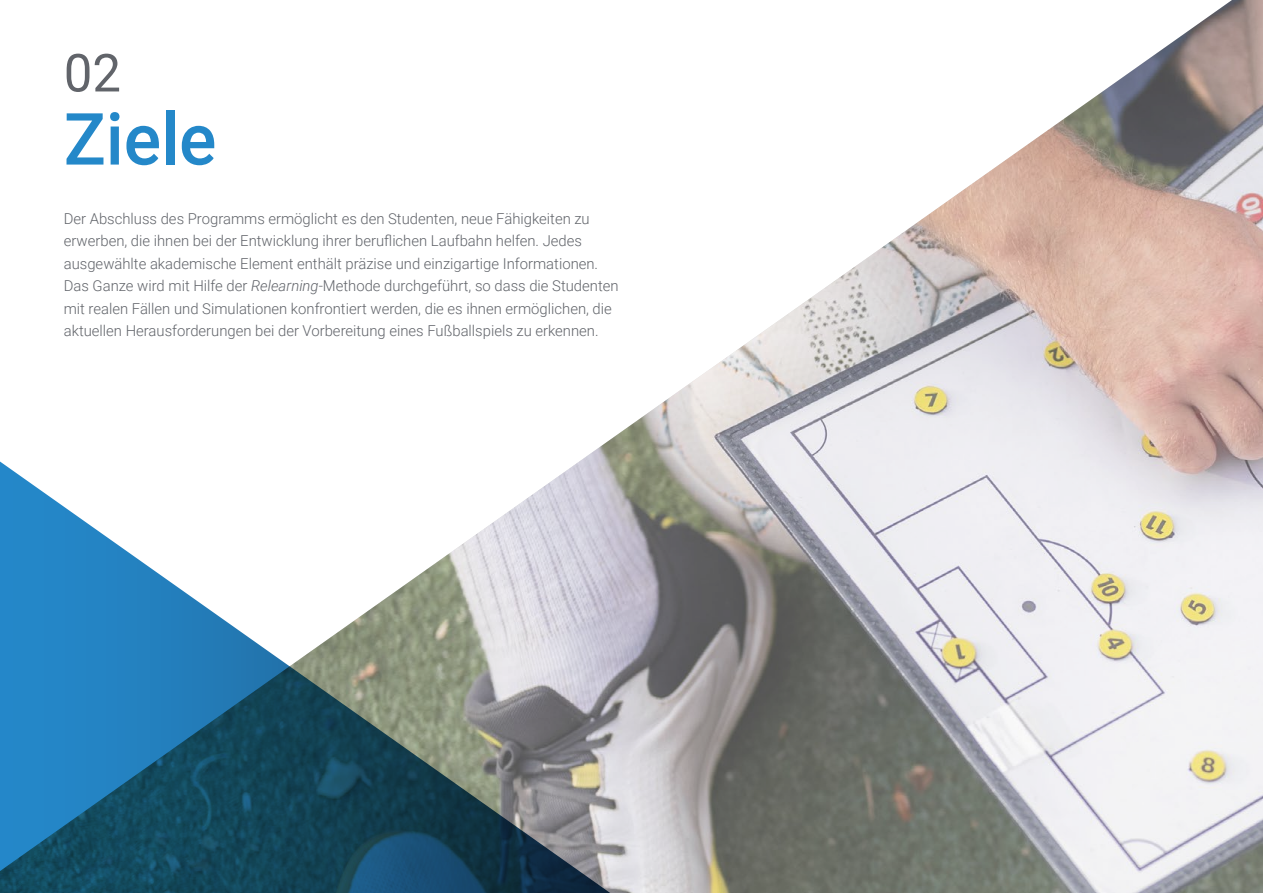
<style>
.page{position:relative;width:1263px;height:893px;background:#fff}
.page>*{position:absolute;margin:0;border:0;box-sizing:border-box;transform-origin:0 0}
.t1{font:500 72px "Roboto";color:#2488c9}
.t2{font:52.5px "Roboto";color:#61646a}
.t3{font:300 15px/22.5px "Roboto";color:#61646a}
.s1{font-style:italic}
</style>
<div class="page">
<img style="left:601px;top:0;width:662px;height:893px">
<svg style="left:0;top:446px;width:640px;height:447px"></svg>
<h2 class="t2" style="left:64px;top:36px;width:59px">02</h2>
<h1 class="t1" style="left:64px;top:89px;width:154px">Ziele</h1>
<p class="t3" style="left:64px;top:207px;width:556px">Der Abschluss des Programms ermöglicht es den Studenten, neue Fähigkeiten zu erwerben, die ihnen bei der Entwicklung ihrer beruflichen Laufbahn helfen. Jedes ausgewählte akademische Element enthält präzise und einzigartige Informationen.<br>Das Ganze wird mit Hilfe der <span class="s1">Relearning</span>-Methode durchgeführt, so dass die Studenten mit realen Fällen und Simulationen konfrontiert werden, die es ihnen ermöglichen, die aktuellen Herausforderungen bei der Vorbereitung eines Fußballspiels zu erkennen.</p>
</div>
